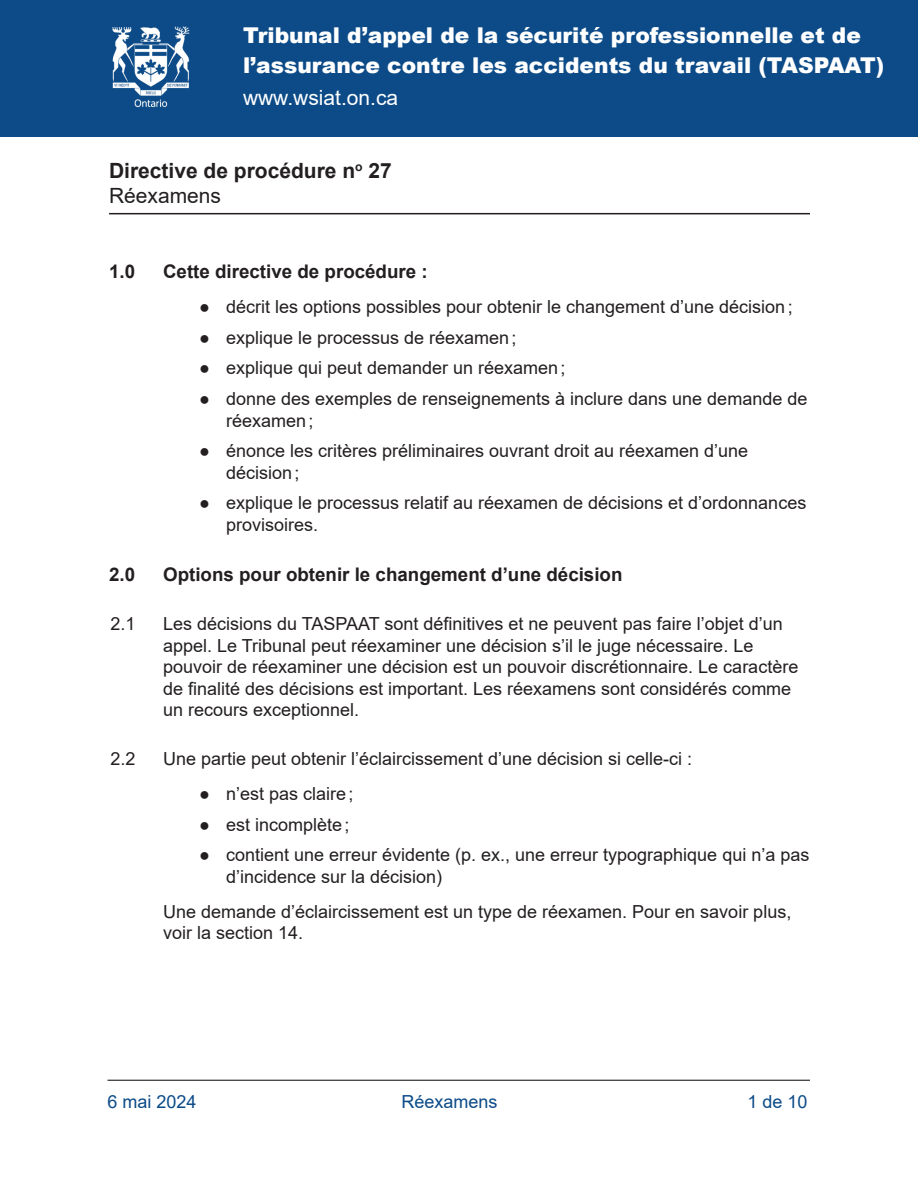
<style>
.page{position:relative;width:918px;height:1188px;background:#fff}
.page>*{position:absolute;margin:0;border:0;box-sizing:border-box;transform-origin:0 0}
.t1{font:900 21.75px/30px "Arial";color:#fff}
.t2{font:700 21px/25.2px "Arial";color:#231f20}
.t3{font:21px "Arial";color:#fff}
.t4{font:700 18.75px "Arial";color:#231f20}
.bullets{font:18px/21.6px "Arial";color:#231f20}
.Body_Text{font:18px/21.6px "Arial";color:#231f20}
.t5{font:18px "Arial";color:#0c4b88}
.s1{font-weight:400}
</style>
<div class="page">
<hr style="left:108px;top:1080px;width:702px;height:1px;background:#231f20">
<hr style="left:109px;top:213px;width:701px;height:1px;background:#231f20">
<div style="left:0;top:0;width:918px;height:136px;background:#0c4b88"></div>
<img style="left:112px;top:26px;width:78px;height:82px">
<h1 class="t1" style="left:243px;top:19px;width:643px">Tribunal d’appel de la sécurité professionnelle et de l’assurance contre les accidents du travail (TASPAAT)</h1>
<p class="t3" style="left:243px;top:83px;width:157px">www.wsiat.on.ca</p>
<h2 class="t2" style="left:109px;top:158px;width:284px">Directive de procédure n<sup>o</sup> 27<br><span class="s1">Réexamens</span></h2>
<p class="t4" style="left:109px;top:259px;width:28px">1.0</p>
<p class="t4" style="left:163px;top:259px;width:266px">Cette directive de procédure :</p>
<p class="bullets" style="left:199px;top:296px;width:595px">● décrit les options possibles pour obtenir le changement d’une décision;</p>
<p class="bullets" style="left:199px;top:327px;width:319px">● explique le processus de réexamen;</p>
<p class="bullets" style="left:199px;top:357px;width:368px">● explique qui peut demander un réexamen;</p>
<p class="bullets" style="left:226px;top:388px;width:583px;text-indent:-27px">● donne des exemples de renseignements à inclure dans une demande de réexamen;</p>
<p class="bullets" style="left:226px;top:440px;width:524px;text-indent:-27px">● énonce les critères préliminaires ouvrant droit au réexamen d’une décision;</p>
<p class="bullets" style="left:226px;top:492px;width:582px;text-indent:-27px">● explique le processus relatif au réexamen de décisions et d’ordonnances provisoires.</p>
<p class="t4" style="left:109px;top:562px;width:28px">2.0</p>
<p class="t4" style="left:163px;top:562px;width:461px">Options pour obtenir le changement d’une décision</p>
<p class="bullets" style="left:111px;top:613px;width:27px">2.1</p>
<p class="bullets" style="left:163px;top:613px;width:637px">Les décisions du TASPAAT sont définitives et ne peuvent pas faire l’objet d’un appel. Le Tribunal peut réexaminer une décision s’il le juge nécessaire. Le pouvoir de réexaminer une décision est un pouvoir discrétionnaire. Le caractère de finalité des décisions est important. Les réexamens sont considérés comme un recours exceptionnel.</p>
<p class="bullets" style="left:111px;top:748px;width:27px">2.2</p>
<p class="bullets" style="left:163px;top:748px;width:531px">Une partie peut obtenir l’éclaircissement d’une décision si celle-ci :</p>
<p class="bullets" style="left:199px;top:783px;width:156px">● n’est pas claire;</p>
<p class="bullets" style="left:199px;top:813px;width:152px">● est incomplète;</p>
<p class="bullets" style="left:226px;top:844px;width:585px;text-indent:-27px">● contient une erreur évidente (p. ex., une erreur typographique qui n’a pas d’incidence sur la décision)</p>
<p class="Body_Text" style="left:163px;top:900px;width:630px">Une demande d’éclaircissement est un type de réexamen. Pour en savoir plus, voir la section 14.</p>
<p class="t5" style="left:108px;top:1089px;width:91px">6 mai 2024</p>
<p class="t5" style="left:402px;top:1089px;width:98px">Réexamens</p>
<p class="t5" style="left:747px;top:1089px;width:62px">1 de 10</p>
</div>
